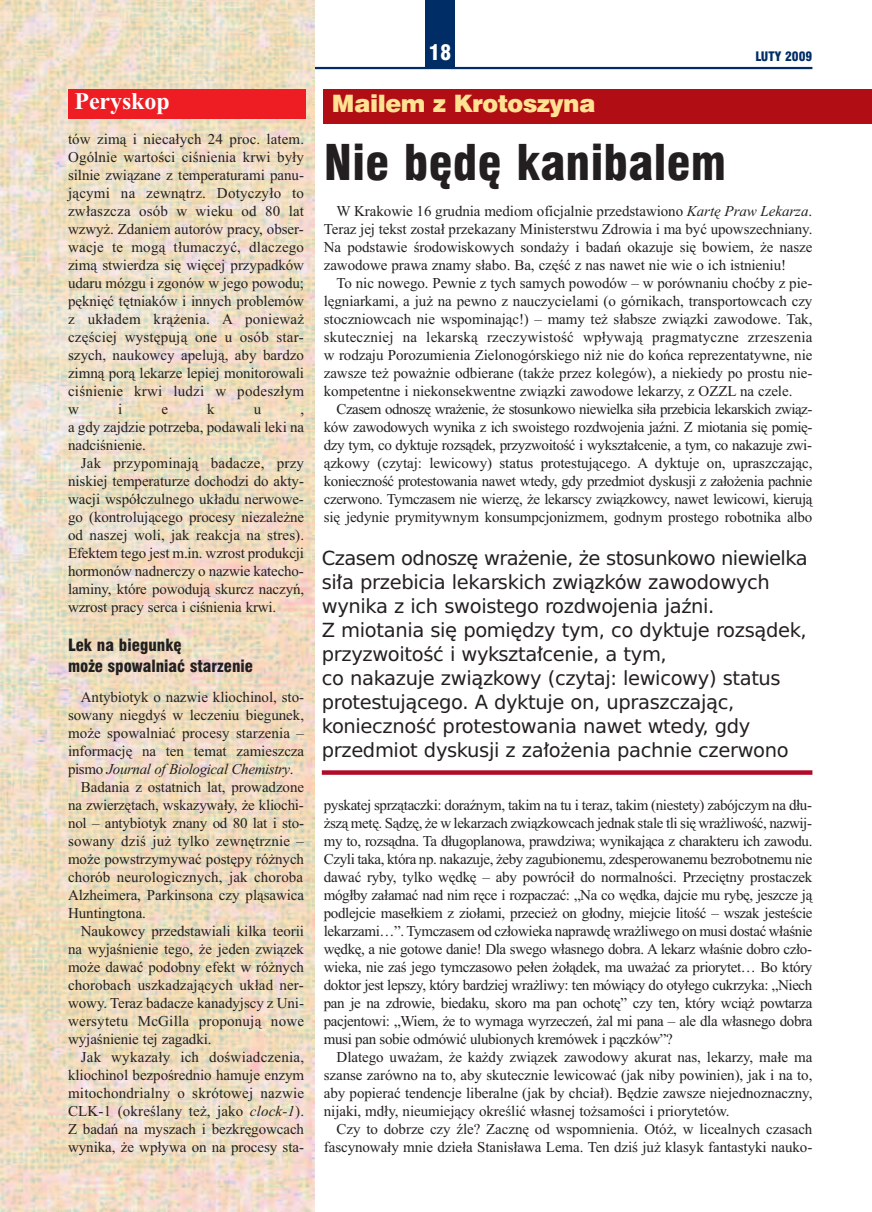
<style>
.page{position:relative;width:872px;height:1212px;background:#fff}
.page>*{position:absolute;margin:0;border:0;box-sizing:border-box;transform-origin:0 0}
.t1{font:48px "Swis 721 Blk Cn EU";letter-spacing:.005em;color:#231f20}
.t2{font:24px "Swis 721 Blk EU";letter-spacing:-.02em;color:#ffe292}
.t3{font:700 24px "Times New Roman";letter-spacing:-.005em;color:#fff}
.t4{font:21px "Swis 721 Blk Cn EU";color:#fff}
.t5{font:19.5px/24px "Prima Sans EU";letter-spacing:-.02em;color:#231f20}
.t6{font:16.5px/21px "Swis 721 Blk Cn EU";color:#231f20}
.t7{font:15px/18px "Times New Roman";letter-spacing:-.005em;color:#231f20;text-align:justify}
.t8{font:15px "Times New Roman";letter-spacing:.015em;color:#231f20}
.t9{font:italic 15px "Times New Roman";letter-spacing:-.025em;color:#231f20}
.t10{font:12.75px "Swis 721 Blk Cn EU";color:#002d66}
.s1{font-style:normal}
.s2{font-style:italic}
</style>
<div class="page">
<hr style="left:68px;top:67px;width:744px;height:2px;background:#002d66">
<div style="left:425px;top:0;width:30px;height:68px;background:#002d66"></div>
<img style="left:0;top:0;width:314px;height:1212px">
<div style="left:68px;top:89px;width:237px;height:30px;background:#ee1d23"></div>
<div style="left:323px;top:89px;width:549px;height:34px;background:#b00d15"></div>
<div style="left:322px;top:770px;width:490px;height:5px;background:#b00a27"></div>
<h2 class="t3" style="left:75px;top:87px;width:97px">Peryskop</h2>
<p class="t7" style="left:68px;top:130px;width:238px">tów zimą i niecałych 24 proc. latem.<br>Ogólnie wartości ciśnienia krwi były silnie związane z temperaturami panu&shy;jącymi na zewnątrz. Dotyczyło to zwłaszcza osób w wieku od 80 lat wzwyż. Zdaniem autorów pracy, obser&shy;wacje te mogą tłumaczyć, dlaczego zimą stwierdza się więcej przypadków udaru mózgu i zgonów w jego powodu; pęknięć tętniaków i innych problemów z układem krążenia. A ponieważ częściej występują one u osób star&shy;szych, naukowcy apelują, aby bardzo zimną porą lekarze lepiej monitorowali ciśnienie krwi ludzi w podeszłym w</p>
<p class="t7" style="left:118px;top:400px;width:6px">i</p>
<p class="t7" style="left:161px;top:400px;width:8px">e</p>
<p class="t7" style="left:207px;top:400px;width:9px">k</p>
<p class="t7" style="left:254px;top:400px;width:9px">u</p>
<p class="t7" style="left:68px;top:400px;width:238px;text-indent:232px">, a gdy zajdzie potrzeba, podawali leki na nadciśnienie.</p>
<p class="t7" style="left:68px;top:454px;width:237px;text-indent:13px">Jak przypominają badacze, przy niskiej temperaturze dochodzi do akty&shy;wacji współczulnego układu nerwowe&shy;go (kontrolującego procesy niezależne od naszej woli, jak reakcja na stres).<br>Efektem tego jest m.in. wzrost produkcji hormonów nadnerczy o nazwie katecho&shy;laminy, które powodują skurcz naczyń, wzrost pracy serca i ciśnienia krwi.</p>
<p class="t6" style="left:68px;top:635px;width:187px">Lek na biegunkę<br>może spowalniać starzenie</p>
<p class="t7" style="left:81px;top:688px;width:225px">Antybiotyk o nazwie kliochinol, sto-</p>
<p class="t7" style="left:68px;top:706px;width:237px">sowany niegdyś w leczeniu biegunek,</p>
<p class="t7" style="left:68px;top:724px;width:237px">może spowalniać procesy starzenia –</p>
<p class="t7" style="left:68px;top:742px;width:238px">informację na ten temat zamieszcza</p>
<p class="t9" style="left:68px;top:760px;width:227px"><span class="s1">pismo</span> Journal of Biological Chemistry<span class="s1">.</span></p>
<p class="t7" style="left:81px;top:778px;width:225px">Badania z ostatnich lat, prowadzone</p>
<p class="t7" style="left:68px;top:796px;width:237px">na zwierzętach, wskazywały, że kliochi-</p>
<p class="t7" style="left:68px;top:814px;width:237px">nol – antybiotyk znany od 80 lat i sto-</p>
<p class="t7" style="left:68px;top:832px;width:237px">sowany dziś już tylko zewnętrznie –</p>
<p class="t7" style="left:68px;top:850px;width:237px">może powstrzymywać postępy różnych</p>
<p class="t7" style="left:68px;top:868px;width:237px">chorób neurologicznych, jak choroba</p>
<p class="t7" style="left:68px;top:886px;width:237px">Alzheimera, Parkinsona czy pląsawica</p>
<p class="t7" style="left:68px;top:904px;width:79px">Huntingtona.</p>
<p class="t7" style="left:81px;top:922px;width:225px">Naukowcy przedstawiali kilka teorii</p>
<p class="t7" style="left:68px;top:940px;width:237px">na wyjaśnienie tego, że jeden związek</p>
<p class="t7" style="left:68px;top:958px;width:237px">może dawać podobny efekt w różnych</p>
<p class="t7" style="left:68px;top:976px;width:237px">chorobach uszkadzających układ ner-</p>
<p class="t7" style="left:68px;top:994px;width:237px">wowy. Teraz badacze kanadyjscy z Uni-</p>
<p class="t8" style="left:68px;top:1012px;width:237px">wersytetu McGilla proponują nowe</p>
<p class="t7" style="left:68px;top:1030px;width:145px">wyjaśnienie tej zagadki.</p>
<p class="t8" style="left:81px;top:1048px;width:225px">Jak wykazały ich doświadczenia,</p>
<p class="t7" style="left:68px;top:1066px;width:238px">kliochinol bezpośrednio hamuje enzym</p>
<p class="t8" style="left:68px;top:1084px;width:238px">mitochondrialny o skrótowej nazwie</p>
<p class="t7" style="left:68px;top:1102px;width:237px">CLK-1 (określany też, jako <span class="s2">clock-1</span>).</p>
<p class="t7" style="left:68px;top:1120px;width:237px">Z badań na myszach i bezkręgowcach</p>
<p class="t7" style="left:68px;top:1138px;width:237px">wynika, że wpływa on na procesy sta-</p>
<h3 class="t4" style="left:429px;top:40px;width:24px">18</h3>
<p class="t10" style="left:755px;top:48px;width:58px">LUTY 2009</p>
<h2 class="t2" style="left:332px;top:89px;width:265px">Mailem z Krotoszyna</h2>
<h1 class="t1" style="left:324px;top:133px;width:404px">Nie będę kanibalem</h1>
<p class="t7" style="left:324px;top:202px;width:490px;text-indent:13px">W Krakowie 16 grudnia mediom oficjalnie przedstawiono <span class="s2">Kartę Praw Lekarza</span>.<br>Teraz jej tekst został przekazany Ministerstwu Zdrowia i ma być upowszechniany.<br>Na podstawie środowiskowych sondaży i badań okazuje się bowiem, że nasze zawodowe prawa znamy słabo. Ba, część z nas nawet nie wie o ich istnieniu!</p>
<p class="t7" style="left:324px;top:274px;width:490px;text-indent:13px">To nic nowego. Pewnie z tych samych powodów – w porównaniu choćby z pie&shy;lęgniarkami, a już na pewno z nauczycielami (o górnikach, transportowcach czy stoczniowcach nie wspominając!) – mamy też słabsze związki zawodowe. Tak, skuteczniej na lekarską rzeczywistość wpływają pragmatyczne zrzeszenia w rodzaju Porozumienia Zielonogórskiego niż nie do końca reprezentatywne, nie zawsze też poważnie odbierane (także przez kolegów), a niekiedy po prostu nie&shy;kompetentne i niekonsekwentne związki zawodowe lekarzy, z OZZL na czele.</p>
<p class="t7" style="left:324px;top:400px;width:490px;text-indent:13px">Czasem odnoszę wrażenie, że stosunkowo niewielka siła przebicia lekarskich związ&shy;ków zawodowych wynika z ich swoistego rozdwojenia jaźni. Z miotania się pomię&shy;dzy tym, co dyktuje rozsądek, przyzwoitość i wykształcenie, a tym, co nakazuje zwi&shy;ązkowy (czytaj: lewicowy) status protestującego. A dyktuje on, upraszczając, konieczność protestowania nawet wtedy, gdy przedmiot dyskusji z założenia pachnie czerwono. Tymczasem nie wierzę, że lekarscy związkowcy, nawet lewicowi, kierują się jedynie prymitywnym konsumpcjonizmem, godnym prostego robotnika albo</p>
<p class="t5" style="left:322px;top:546px;width:487px">Czasem odnoszę wrażenie, że stosunkowo niewielka siła przebicia lekarskich związków zawodowych wynika z ich swoistego rozdwojenia jaźni.<br>Z miotania się pomiędzy tym, co dyktuje rozsądek, przyzwoitość i wykształcenie, a tym,<br>co nakazuje związkowy (czytaj: lewicowy) status protestującego. A dyktuje on, upraszczając, konieczność protestowania nawet wtedy, gdy przedmiot dyskusji z założenia pachnie czerwono</p>
<p class="t7" style="left:324px;top:796px;width:490px">pyskatej sprzątaczki: doraźnym, takim na tu i teraz, takim (niestety) zabójczym na dłu&shy;ższą metę. Sądzę, że w lekarzach związkowcach jednak stale tli się wrażliwość, nazwij&shy;my to, rozsądna. Ta długoplanowa, prawdziwa; wynikająca z charakteru ich zawodu.<br>Czyli taka, która np. nakazuje, żeby zagubionemu, zdesperowanemu bezrobotnemu nie dawać ryby, tylko wędkę – aby powrócił do normalności. Przeciętny prostaczek mógłby załamać nad nim ręce i rozpaczać: „Na co wędka, dajcie mu rybę, jeszcze ją podlejcie masełkiem z ziołami, przecież on głodny, miejcie litość – wszak jesteście lekarzami…”. Tymczasem od człowieka naprawdę wrażliwego on musi dostać właśnie wędkę, a nie gotowe danie! Dla swego własnego dobra. A lekarz właśnie dobro czło&shy;wieka, nie zaś jego tymczasowo pełen żołądek, ma uważać za priorytet… Bo który doktor jest lepszy, który bardziej wrażliwy: ten mówiący do otyłego cukrzyka: „Niech pan je na zdrowie, biedaku, skoro ma pan ochotę” czy ten, który wciąż powtarza pacjentowi: „Wiem, że to wymaga wyrzeczeń, żal mi pana – ale dla własnego dobra musi pan sobie odmówić ulubionych kremówek i pączków”?</p>
<p class="t7" style="left:324px;top:1048px;width:490px;text-indent:13px">Dlatego uważam, że każdy związek zawodowy akurat nas, lekarzy, małe ma szanse zarówno na to, aby skutecznie lewicować (jak niby powinien), jak i na to, aby popierać tendencje liberalne (jak by chciał). Będzie zawsze niejednoznaczny, nijaki, mdły, nieumiejący określić własnej tożsamości i priorytetów.</p>
<p class="t7" style="left:324px;top:1120px;width:490px;text-align:right">Czy to dobrze czy źle? Zacznę od wspomnienia. Otóż, w licealnych czasach fascynowały mnie dzieła Stanisława Lema. Ten dziś już klasyk fantastyki nauko-</p>
</div>
